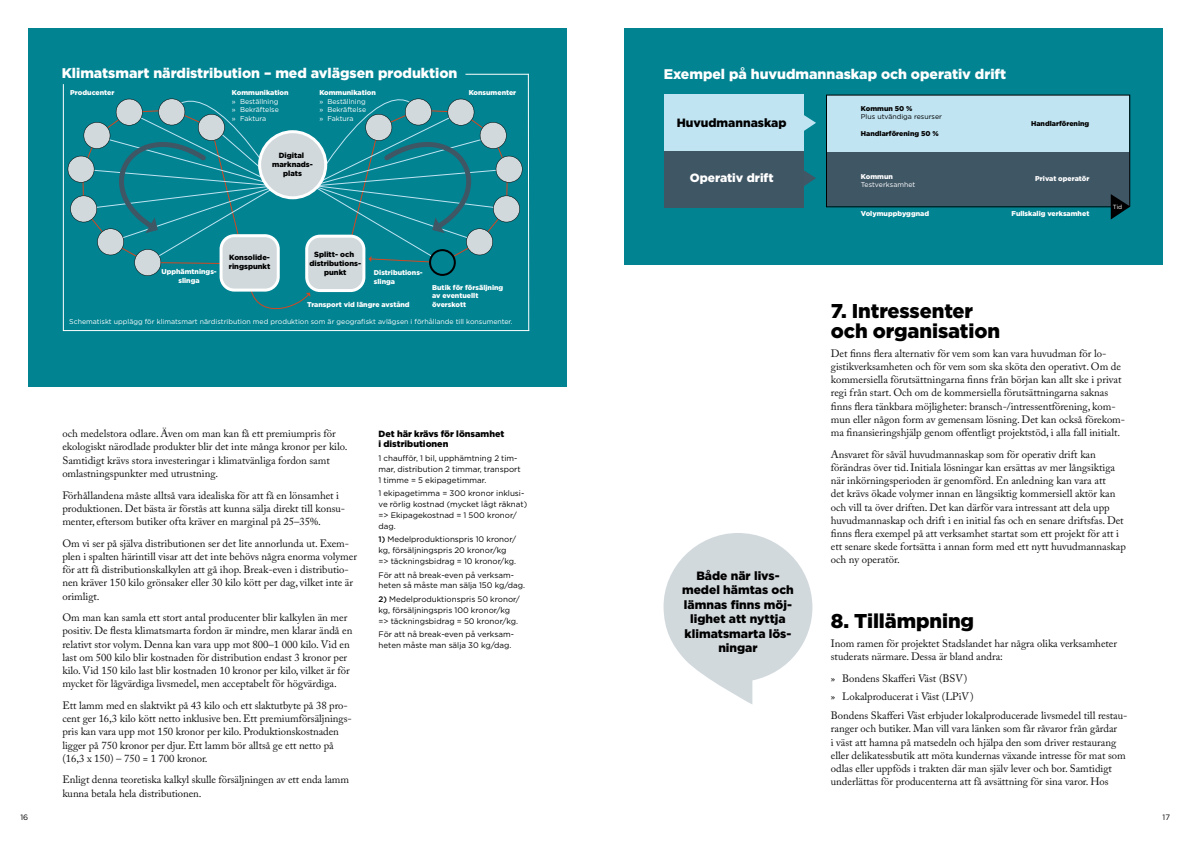
<style>
.page{position:relative;width:1191px;height:842px;background:#fff}
.page>*{position:absolute;margin:0;border:0;box-sizing:border-box;transform-origin:0 0}
.Rubrik_3{font:900 20px/20px "Gotham";letter-spacing:-.005em;color:#000}
.t1{font:900 14px "Gotham";color:#fff}
.Citat{font:900 12px/14.5px "Gotham";color:#000;text-align:center}
.t2{font:900 12px "Gotham";color:#fff}
.Brödtext{font:10.7px/13.2px "Adobe Caslon Pro";letter-spacing:-.005em;color:#0f0f0f}
.Gotham_Black{font:900 9px/10.8px "Gotham";color:#000}
.Gotham_Book{font:8px/10.8px "Gotham";color:#000}
.t3{font:7.8px "Gotham";color:#000}
.t4{font:900 7.5px/9px "Gotham";color:#000;text-align:center}
.t5{font:7px/8.4px "Gotham";color:#fff}
.t6{font:900 7px/8.4px "Gotham";color:#fff}
.t7{font:900 7px "Gotham";color:#000}
.t8{font:7px/8.4px "Gotham";color:#000}
.t9{font:6px "Gotham";color:#fff}
.s1{font-weight:900}
.s2{font-weight:500}
</style>
<div class="page">
<div style="left:28px;top:28px;width:539px;height:359px;background:#018392"></div>
<hr style="left:63px;top:84px;width:1px;height:247px;background:#fff">
<hr style="left:63px;top:330px;width:466px;height:1px;background:#fff">
<svg style="left:66px;top:73px;width:464px;height:259px"></svg>
<svg style="left:663px;top:533px;width:149px;height:171px"></svg>
<div style="left:624px;top:28px;width:538px;height:237px;background:#018392"></div>
<svg style="left:804px;top:115px;width:12px;height:16px"></svg>
<svg style="left:804px;top:170px;width:12px;height:16px"></svg>
<div style="left:664px;top:95px;width:140px;height:56px;background:#c0e4f2"></div>
<div style="left:664px;top:151px;width:140px;height:57px;background:#3f5665"></div>
<svg style="left:826px;top:95px;width:304px;height:124px;background:#7198a6"></svg>
<p class="t1" style="left:62px;top:64px;width:397px">Klimatsmart närdistribution – med avlägsen produktion</p>
<p class="t6" style="left:70px;top:88px;width:46px">Producenter</p>
<p class="t6" style="left:232px;top:89px;width:58px">Kommunikation</p>
<p class="t6" style="left:469px;top:88px;width:49px">Konsumenter</p>
<p class="t5" style="left:232px;top:97px;width:48px;text-align:justify">» Beställning » Bekräftelse » Faktura</p>
<p class="t5" style="left:319px;top:89px;width:58px"><span class="s1">Kommunikation </span>» Beställning<br>» Bekräftelse<br>» Faktura</p>
<p class="t4" style="left:272px;top:151px;width:42px">Digital marknads&shy;plats</p>
<p class="t6" style="left:161px;top:268px;width:57px;text-align:center">Upphämtnings&shy;slinga</p>
<p class="t4" style="left:229px;top:253px;width:43px;text-align:left">Konsolide&shy;ringspunkt</p>
<p class="t4" style="left:309px;top:250px;width:53px">Splitt- och distributions&shy;punkt</p>
<p class="t6" style="left:374px;top:268px;width:50px">Distributions&shy;slinga</p>
<p class="t6" style="left:307px;top:300px;width:104px">Transport vid längre avstånd</p>
<p class="t6" style="left:432px;top:283px;width:73px">Butik för försäljning av eventuellt överskott</p>
<p class="t5" style="left:69px;top:317px;width:445px">Schematiskt upplägg för klimatsmart närdistribution med produktion som är geografiskt avlägsen i förhållande till konsumenter.</p>
<p class="Brödtext" style="left:62px;top:427px;width:287px">och medelstora odlare. Även om man kan få ett premiumpris för ekologiskt närodlade produkter blir det inte många kronor per kilo.<br>Samtidigt krävs stora investeringar i klimatvänliga fordon samt omlastningspunkter med utrustning.</p>
<p class="Brödtext" style="left:62px;top:488px;width:284px">Förhållandena måste alltså vara idealiska för att få en lönsamhet i produktionen. Det bästa är förstås att kunna sälja direkt till konsu&shy;menter, eftersom butiker ofta kräver en marginal på 25–35%.</p>
<p class="Brödtext" style="left:62px;top:536px;width:296px">Om vi ser på själva distributionen ser det lite annorlunda ut. Exem&shy;plen i spalten härintill visar att det inte behövs några enorma volymer för att få distributionskalkylen att gå ihop. Break-even i distributio&shy;nen kräver 150 kilo grönsaker eller 30 kilo kött per dag, vilket inte är orimligt.</p>
<p class="Brödtext" style="left:62px;top:611px;width:291px">Om man kan samla ett stort antal producenter blir kalkylen än mer positiv. De flesta klimatsmarta fordon är mindre, men klarar ändå en relativt stor volym. Denna kan vara upp mot 800–1 000 kilo. Vid en last om 500 kilo blir kostnaden för distribution endast 3 kronor per kilo. Vid 150 kilo last blir kostnaden 10 kronor per kilo, vilket är för mycket för lågvärdiga livsmedel, men acceptabelt för högvärdiga.</p>
<p class="Brödtext" style="left:62px;top:699px;width:291px">Ett lamm med en slaktvikt på 43 kilo och ett slaktutbyte på 38 pro&shy;cent ger 16,3 kilo kött netto inklusive ben. Ett premiumförsäljnings&shy;pris kan vara upp mot 150 kronor per kilo. Produktionskostnaden ligger på 750 kronor per djur. Ett lamm bör alltså ge ett netto på (16,3 x 150) – 750 = 1 700 kronor.</p>
<p class="Brödtext" style="left:62px;top:773px;width:288px">Enligt denna teoretiska kalkyl skulle försäljningen av ett enda lamm kunna betala hela distributionen.</p>
<p class="Gotham_Black" style="left:378px;top:428px;width:127px">Det här krävs för lönsamhet i distributionen</p>
<p class="Gotham_Book" style="left:378px;top:453px;width:144px">1 chaufför, 1 bil, upphämtning 2 tim&shy;mar, distribution 2 timmar, transport<br>1 timme = 5 ekipagetimmar.</p>
<p class="Gotham_Book" style="left:378px;top:488px;width:150px">1 ekipagetimma = 300 kronor inklusi&shy;ve rörlig kostnad (mycket lågt räknat) =&gt; Ekipagekostnad = 1 500 kronor/ dag.</p>
<p class="Gotham_Book" style="left:378px;top:534px;width:139px"><span class="s2">1)</span> Medelproduktionspris 10 kronor/ kg, försäljningspris 20 kronor/kg =&gt; täckningsbidrag = 10 kronor/kg.</p>
<p class="Gotham_Book" style="left:378px;top:569px;width:148px">För att nå break-even på verksam&shy;heten så måste man sälja 150 kg/dag.</p>
<p class="Gotham_Book" style="left:378px;top:594px;width:143px"><span class="s2">2)</span> Medelproduktionspris 50 kronor/ kg, försäljningspris 100 kronor/kg =&gt; täckningsbidrag = 50 kronor/kg.</p>
<p class="Gotham_Book" style="left:378px;top:629px;width:137px">För att nå break-even på verksam&shy;heten måste man sälja 30 kg/dag.</p>
<p class="t1" style="left:664px;top:65px;width:344px">Exempel på huvudmannaskap och operativ drift</p>
<p class="Citat" style="left:676px;top:115px;width:111px">Huvudmannaskap</p>
<p class="t8" style="left:861px;top:104px;width:83px"><span class="s1">Kommun 50 %<br></span>Plus utvändiga resurser</p>
<p class="t7" style="left:861px;top:129px;width:79px">Handlarförening 50 %</p>
<p class="t2" style="left:690px;top:170px;width:85px">Operativ drift</p>
<p class="t5" style="left:861px;top:172px;width:56px"><span class="s1">Kommun<br></span>Testverksamhet</p>
<p class="t7" style="left:1031px;top:119px;width:60px">Handlarförening</p>
<p class="t6" style="left:1035px;top:174px;width:56px">Privat operatör</p>
<p class="t6" style="left:861px;top:209px;width:70px">Volymuppbyggnad</p>
<p class="t6" style="left:1011px;top:209px;width:79px">Fullskalig verksamhet</p>
<p class="t9" style="left:1113px;top:203px;width:11px">Tid</p>
<p class="Citat" style="left:682px;top:568px;width:113px">Både när livs&shy;medel hämtas och lämnas finns möj&shy;lighet att nyttja klimatsmarta lös&shy;ningar</p>
<h3 class="Rubrik_3" style="left:831px;top:301px;width:171px">7. Intressenter och organisation</h3>
<p class="Brödtext" style="left:831px;top:346px;width:296px">Det finns flera alternativ för vem som kan vara huvudman för lo&shy;gistikverksamheten och för vem som ska sköta den operativt. Om de kommersiella förutsättningarna finns från början kan allt ske i privat regi från start. Och om de kommersiella förutsättningarna saknas finns flera tänkbara möjligheter: bransch-/intressentförening, kom&shy;mun eller någon form av gemensam lösning. Det kan också förekom&shy;ma finansieringshjälp genom offentligt projektstöd, i alla fall initialt.</p>
<p class="Brödtext" style="left:831px;top:447px;width:296px">Ansvaret för såväl huvudmannaskap som för operativ drift kan förändras över tid. Initiala lösningar kan ersättas av mer långsiktiga när inkörningsperioden är genomförd. En anledning kan vara att<br>det krävs ökade volymer innan en långsiktig kommersiell aktör kan och vill ta över driften. Det kan därför vara intressant att dela upp huvudmannaskap och drift i en initial fas och en senare driftsfas. Det finns flera exempel på att verksamhet startat som ett projekt för att i ett senare skede fortsätta i annan form med ett nytt huvudmannaskap och ny operatör.</p>
<h3 class="Rubrik_3" style="left:831px;top:610px;width:145px">8. Tillämpning</h3>
<p class="Brödtext" style="left:831px;top:636px;width:288px">Inom ramen för projektet Stadslandet har några olika verksamheter studerats närmare. Dessa är bland andra:</p>
<p class="Brödtext" style="left:831px;top:671px;width:138px">» Bondens Skafferi Väst (BSV)</p>
<p class="Brödtext" style="left:831px;top:690px;width:144px">» Lokalproducerat i Väst (LPiV)</p>
<p class="Brödtext" style="left:831px;top:709px;width:298px">Bondens Skafferi Väst erbjuder lokalproducerade livsmedel till restau&shy;ranger och butiker. Man vill vara länken som får råvaror från gårdar<br>i väst att hamna på matsedeln och hjälpa den som driver restaurang eller delikatessbutik att möta kundernas växande intresse för mat som odlas eller uppföds i trakten där man själv lever och bor. Samtidigt underlättas för producenterna att få avsättning för sina varor. Hos</p>
<p class="t3" style="left:21px;top:812px;width:9px">16</p>
<p class="t3" style="left:1162px;top:812px;width:9px">17</p>
</div>
